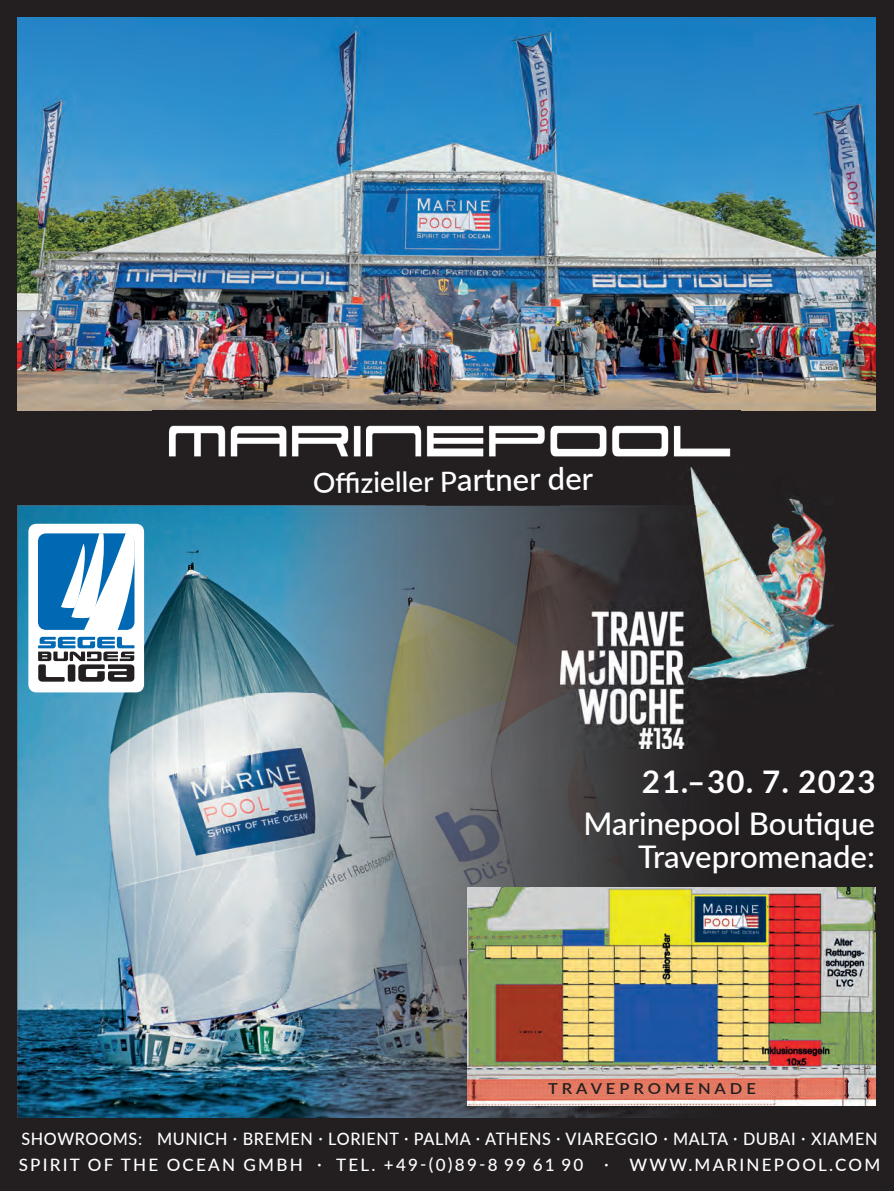
<style>
.page{position:relative;width:894px;height:1191px;background:#fff}
.page>*{position:absolute;margin:0;border:0;box-sizing:border-box;transform-origin:0 0}
.t1{font:500 31.2px/32.8px "Lato";color:#fff;text-align:right}
.t2{font:700 31.2px "Lato";letter-spacing:.05em;color:#fff}
.t3{font:500 28.05px "Lato";color:#fff}
.t4{font:500 17.1px/25.8px "Lato";letter-spacing:.04em;color:#fff;scale:.95 1}
.t5{font:600 15.15px "Lato";letter-spacing:.24em;color:#231f20;scale:1.09 1}
.s1{font-size:31.2px}
</style>
<div class="page">
<div style="left:0;top:0;width:893px;height:1191px;background:#231f20"></div>
<img style="left:18px;top:506px;width:560px;height:612px">
<img style="left:578px;top:749px;width:92px;height:369px">
<img style="left:560px;top:467px;width:273px;height:282px">
<div style="left:28px;top:524px;width:116px;height:168px;background:#fff;border-radius:8px"></div>
<svg style="left:38px;top:637px;width:96px;height:45px"></svg>
<div style="left:38px;top:533px;width:96px;height:97px;background:#0168b3;border-radius:9px"></div>
<svg style="left:60px;top:533px;width:75px;height:97px"></svg>
<img style="left:18px;top:18px;width:857px;height:393px">
<img style="left:168px;top:425px;width:563px;height:32px">
<img style="left:467px;top:887px;width:408px;height:219px">
<h2 class="t3" style="left:312px;top:463px;width:282px;rotate:-1deg">Offi zieller P<span class="s1">artner der</span></h2>
<h1 class="t2" style="left:641px;top:764px;width:235px">21.–30. 7. 2023</h1>
<h1 class="t1" style="left:583px;top:806px;width:293px">Marinepool Boutique<br>Travepromenade:</h1>
<p class="t5" style="left:548px;top:1078px;width:192px">TRAVEPROMENADE</p>
<p class="t4" style="left:19px;top:1125px;width:908px">SHOWROOMS: MUNICH · BREMEN · LORIENT · PALMA · ATHENS · VIAREGGIO · MALTA · DUBAI · XIAMEN<br>SPIRIT OF THE OCEAN GMBH · TEL. +49-(0)89-8 99 61 90 · WWW.MARINEPOOL.COM</p>
</div>
